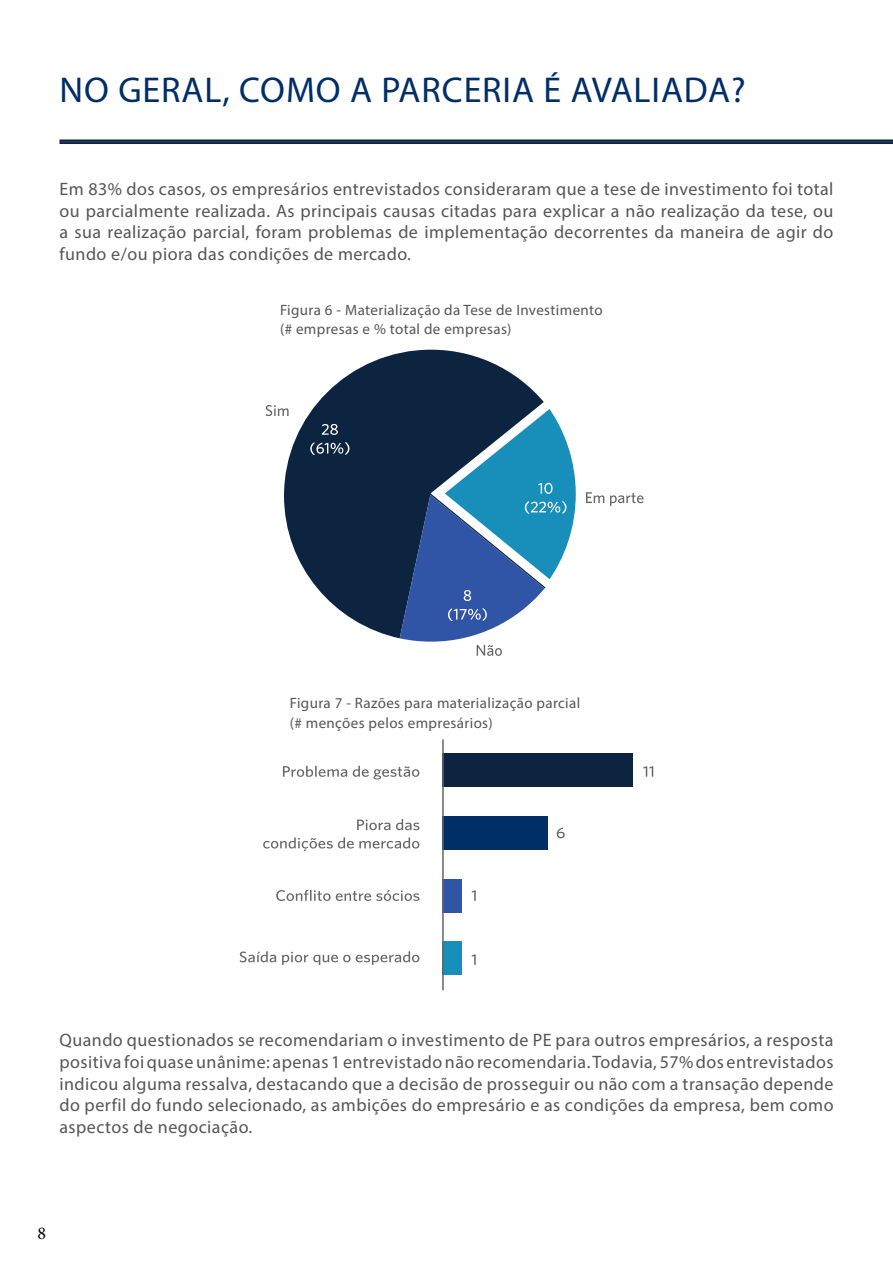
<style>
.page{position:relative;width:893px;height:1263px;background:#fff}
.page>*{position:absolute;margin:0;border:0;box-sizing:border-box;transform-origin:0 0}
.Parágrafo_básico{font:36px "Myriad Pro";letter-spacing:.025em;color:#002e66}
.Parágrafo_básico-2{font:18px/21.6px "Myriad Pro";letter-spacing:.025em;color:#555;text-align:justify}
.t1{font:18px "Minion Pro";color:#000}
.Parágrafo_básico-3{font:15px "Myriad Pro";letter-spacing:.025em;color:#555}
</style>
<div class="page">
<svg style="left:284px;top:350px;width:248px;height:288px;fill:#0d2440"></svg>
<svg style="left:322px;top:424px;width:16px;height:11px"></svg>
<svg style="left:310px;top:442px;width:39px;height:13px"></svg>
<svg style="left:266px;top:405px;width:23px;height:11px"></svg>
<svg style="left:610px;top:493px;width:33px;height:13px"></svg>
<svg style="left:400px;top:389px;width:204px;height:267px"></svg>
<svg style="left:283px;top:766px;width:64px;height:11px"></svg>
<svg style="left:353px;top:766px;width:66px;height:13px"></svg>
<svg style="left:643px;top:766px;width:10px;height:11px"></svg>
<svg style="left:557px;top:827px;width:8px;height:11px"></svg>
<svg style="left:472px;top:890px;width:4px;height:11px"></svg>
<svg style="left:472px;top:954px;width:4px;height:11px"></svg>
<svg style="left:276px;top:890px;width:143px;height:11px"></svg>
<svg style="left:240px;top:951px;width:36px;height:11px"></svg>
<svg style="left:282px;top:951px;width:137px;height:14px"></svg>
<svg style="left:357px;top:819px;width:33px;height:11px"></svg>
<svg style="left:396px;top:819px;width:23px;height:11px"></svg>
<svg style="left:263px;top:837px;width:156px;height:14px"></svg>
<div style="left:442px;top:753px;width:191px;height:34px;background:#0d2440"></div>
<div style="left:442px;top:816px;width:106px;height:33px;background:#002e66"></div>
<div style="left:442px;top:879px;width:19px;height:33px;background:#3054a6"></div>
<div style="left:442px;top:941px;width:19px;height:34px;background:#178fba"></div>
<hr style="left:442px;top:739px;width:2px;height:251px;background:#666">
<svg style="left:60px;top:140px;width:833px;height:4px;background:#152c47"></svg>
<p class="Parágrafo_básico" style="left:60px;top:68px;width:688px">NO GERAL, COMO A PARCERIA É AVALIADA?</p>
<p class="Parágrafo_básico-2" style="left:60px;top:178px;width:775px">Em 83% dos casos, os empresários entrevistados consideraram que a tese de investimento foi total ou parcialmente realizada. As principais causas citadas para explicar a não realização da tese, ou a sua realização parcial, foram problemas de implementação decorrentes da maneira de agir do fundo e/ou piora das condições de mercado.</p>
<p class="Parágrafo_básico-3" style="left:280px;top:300px;width:324px">Figura 6 - Materialização da Tese de Investimento</p>
<p class="Parágrafo_básico-3" style="left:280px;top:320px;width:233px">(# empresas e % total de empresas)</p>
<p class="Parágrafo_básico-3" style="left:290px;top:693px;width:292px">Figura 7 - Razões para materialização parcial</p>
<p class="Parágrafo_básico-3" style="left:290px;top:713px;width:205px">(# menções pelos empresários)</p>
<p class="Parágrafo_básico-2" style="left:60px;top:1029px;width:775px">Quando questionados se recomendariam o investimento de PE para outros empresários, a resposta positiva foi quase unânime: apenas 1 entrevistado não recomendaria. Todavia, 57% dos entrevistados indicou alguma ressalva, destacando que a decisão de prosseguir ou não com a transação depende do perfil do fundo selecionado, as ambições do empresário e as condições da empresa, bem como aspectos de negociação.</p>
<p class="t1" style="left:38px;top:1221px;width:10px">8</p>
</div>
